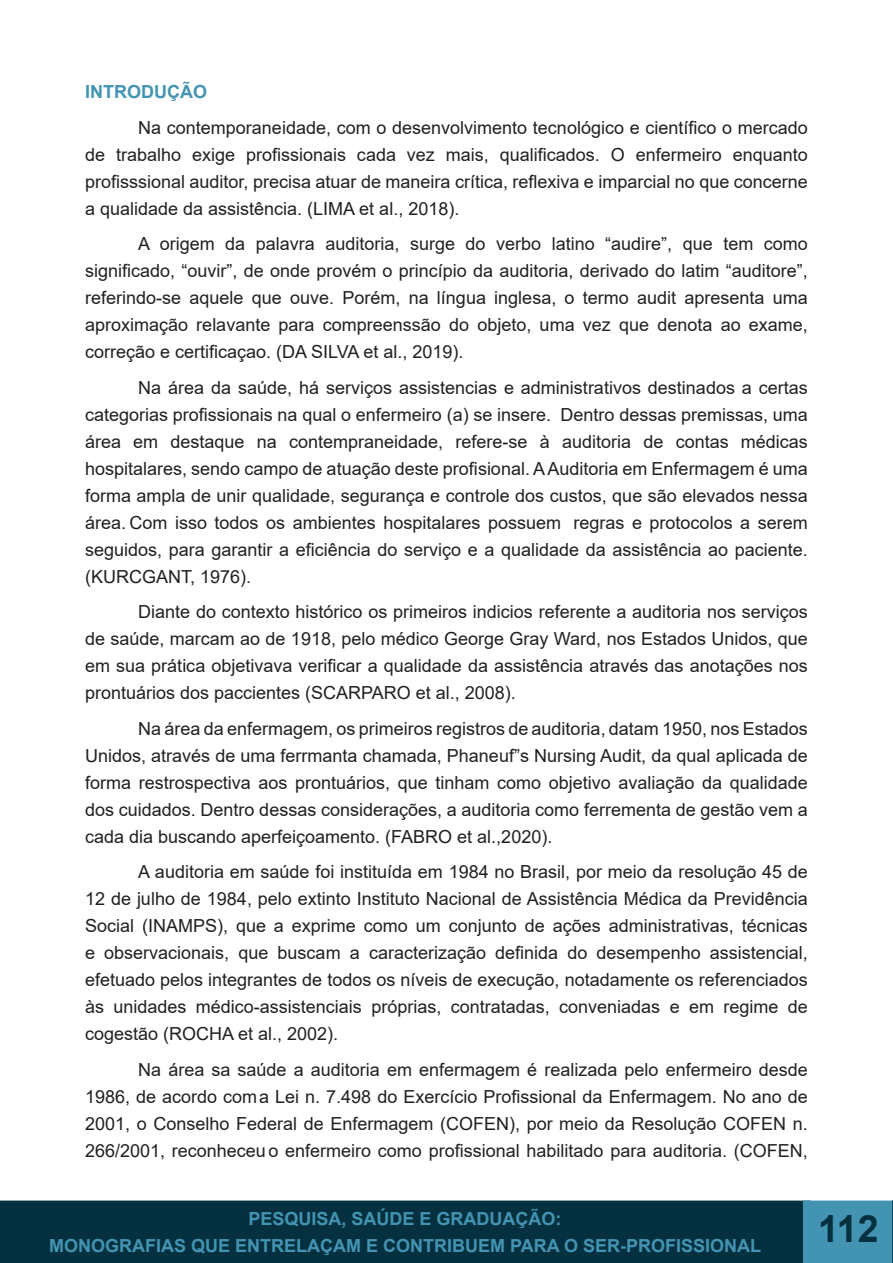
<style>
.page{position:relative;width:893px;height:1263px;background:#fff}
.page>*{position:absolute;margin:0;border:0;box-sizing:border-box;transform-origin:0 0}
.t1{font:700 37.5px "Arial";color:#05303f}
.t2{font:18px/27px "Arial";color:#231f20;text-align:justify}
.Heading_1{font:700 18px/27px "Arial";color:#4394b2;text-align:center}
</style>
<div class="page">
<div style="left:0;top:1201px;width:810px;height:62px;background:#05303f"></div>
<div style="left:0;top:1200px;width:811px;height:63px;border:2px solid #05303f"></div>
<div style="left:803px;top:1200px;width:90px;height:63px;background:#4394b2;border:2px solid #4394b2"></div>
<div style="left:812px;top:1214px;width:72px;height:49px;background:#4394b2"></div>
<svg style="left:892px;top:1200px;width:1px;height:63px"></svg>
<p class="Heading_1" style="left:85px;top:79px;width:123px">INTRODUÇÃO</p>
<p class="t2" style="left:85px;top:114px;width:724px;text-indent:53px">Na contemporaneidade, com o desenvolvimento tecnológico e científico o mercado de trabalho exige profissionais cada vez mais, qualificados. O enfermeiro enquanto profisssional auditor, precisa atuar de maneira crítica, reflexiva e imparcial no que concerne a qualidade da assistência. (LIMA et al., 2018).</p>
<p class="t2" style="left:85px;top:230px;width:724px;text-indent:53px">A origem da palavra auditoria, surge do verbo latino “audire”, que tem como significado, “ouvir”, de onde provém o princípio da auditoria, derivado do latim “auditore”, referindo-se aquele que ouve. Porém, na língua inglesa, o termo audit apresenta uma aproximação relavante para compreenssão do objeto, uma vez que denota ao exame, correção e certificaçao. (DA SILVA et al., 2019).</p>
<p class="t2" style="left:85px;top:374px;width:724px;text-indent:53px">Na área da saúde, há serviços assistencias e administrativos destinados a certas categorias profissionais na qual o enfermeiro (a) se insere. Dentro dessas premissas, uma área em destaque na contempraneidade, refere-se à auditoria de contas médicas hospitalares, sendo campo de atuação deste profisional. A Auditoria em Enfermagem é uma forma ampla de unir qualidade, segurança e controle dos custos, que são elevados nessa área. Com isso todos os ambientes hospitalares possuem regras e protocolos a serem seguidos, para garantir a eficiência do serviço e a qualidade da assistência ao paciente. (KURCGANT, 1976).</p>
<p class="t2" style="left:85px;top:598px;width:724px;text-indent:53px">Diante do contexto histórico os primeiros indicios referente a auditoria nos serviços de saúde, marcam ao de 1918, pelo médico George Gray Ward, nos Estados Unidos, que em sua prática objetivava verificar a qualidade da assistência através das anotações nos prontuários dos paccientes (SCARPARO et al., 2008).</p>
<p class="t2" style="left:85px;top:715px;width:724px;text-indent:53px">Na área da enfermagem, os primeiros registros de auditoria, datam 1950, nos Estados Unidos, através de uma ferrmanta chamada, Phaneuf”s Nursing Audit, da qual aplicada de forma restrospectiva aos prontuários, que tinham como objetivo avaliação da qualidade dos cuidados. Dentro dessas considerações, a auditoria como ferrementa de gestão vem a cada dia buscando aperfeiçoamento. (FABRO et al.,2020).</p>
<p class="t2" style="left:85px;top:858px;width:724px;text-indent:53px">A auditoria em saúde foi instituída em 1984 no Brasil, por meio da resolução 45 de 12 de julho de 1984, pelo extinto Instituto Nacional de Assistência Médica da Previdência Social (INAMPS), que a exprime como um conjunto de ações administrativas, técnicas e observacionais, que buscam a caracterização definida do desempenho assistencial, efetuado pelos integrantes de todos os níveis de execução, notadamente os referenciados às unidades médico-assistenciais próprias, contratadas, conveniadas e em regime de cogestão (ROCHA et al., 2002).</p>
<p class="t2" style="left:85px;top:1056px;width:724px;text-indent:53px">Na área sa saúde a auditoria em enfermagem é realizada pelo enfermeiro desde 1986, de acordo com a Lei n. 7.498 do Exercício Profissional da Enfermagem. No ano de 2001, o Conselho Federal de Enfermagem (COFEN), por meio da Resolução COFEN n.<br>266/2001, reconheceu o enfermeiro como profissional habilitado para auditoria. (COFEN,</p>
<p class="Heading_1" style="left:49px;top:1205px;width:714px">PESQUISA, SAÚDE E GRADUAÇÃO:<br>MONOGRAFIAS QUE ENTRELAÇAM E CONTRIBUEM PARA O SER-PROFISSIONAL</p>
<h1 class="t1" style="left:818px;top:1202px;width:62px">112</h1>
</div>
